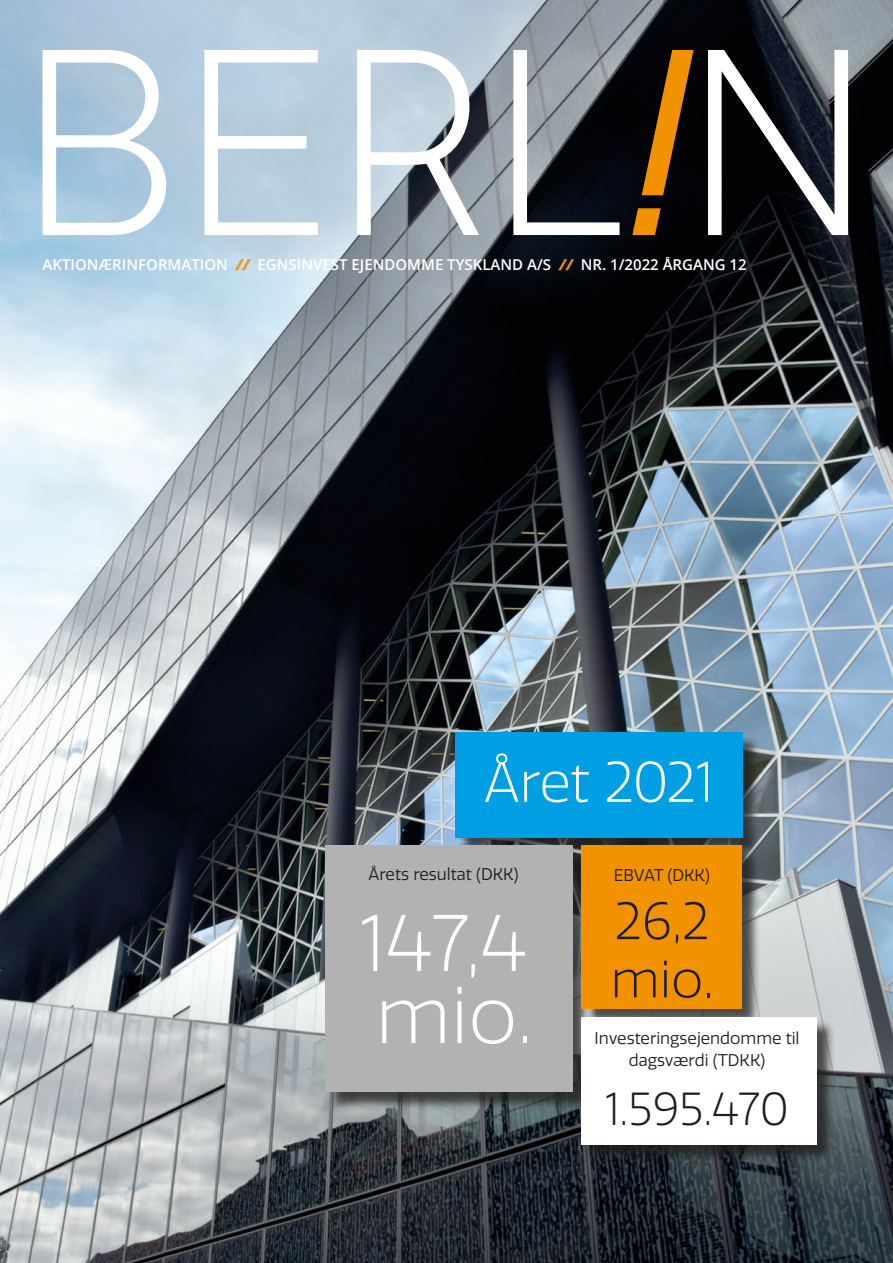
<style>
.page{position:relative;width:893px;height:1263px;background:#fff}
.page>*{position:absolute;margin:0;border:0;box-sizing:border-box;transform-origin:0 0}
.t1{font:300 78px/72px "Quatro";color:#fff}
.Brødtekst_LØS{font:300 55.5px "Quatro";letter-spacing:-.02em;color:#fff}
.Mellemrubrik{font:300 51px "Quatro";color:#1d1d1b}
.Mellemrubrik-2{font:300 45px "Quatro";color:#1d1d1b}
.Mellemrubrik-3{font:16.5px "Quatro";color:#1d1d1b}
.t2{font:600 15px "Open Sans";color:#fff}
.s1{font-weight:800;font-style:italic;color:#f39200}
</style>
<div class="page">
<img style="left:0;top:0;width:893px;height:1263px">
<svg style="left:43px;top:50px;width:123px;height:185px"></svg>
<svg style="left:204px;top:50px;width:114px;height:185px"></svg>
<svg style="left:357px;top:50px;width:122px;height:185px"></svg>
<svg style="left:513px;top:50px;width:107px;height:185px"></svg>
<svg style="left:632px;top:50px;width:61px;height:185px;background:#513204"></svg>
<svg style="left:708px;top:50px;width:140px;height:185px"></svg>
<div style="left:328px;top:735px;width:507px;height:428px;background:#1d1d1b;opacity:.75"></div>
<div style="left:455px;top:732px;width:287px;height:106px;background:#009fe3"></div>
<div style="left:582px;top:845px;width:160px;height:164px;background:#f39200"></div>
<div style="left:326px;top:845px;width:247px;height:247px;background:#b2b2b2"></div>
<div style="left:581px;top:1017px;width:236px;height:127px;background:#fff"></div>
<p class="t2" style="left:43px;top:254px;width:706px">AKTIONÆRINFORMATION <span class="s1">//</span> EGNSINVEST EJENDOMME TYSKLAND A/S <span class="s1">//</span> NR. 1/2022 ÅRGANG 12</p>
<p class="Brødtekst_LØS" style="left:484px;top:750px;width:231px">Året 2021</p>
<p class="Mellemrubrik-3" style="left:369px;top:864px;width:151px">Årets resultat (DKK)</p>
<p class="t1" style="left:360px;top:909px;width:175px">147,4 mio.</p>
<p class="Mellemrubrik-3" style="left:614px;top:865px;width:98px">EBVAT (DKK)</p>
<p class="Mellemrubrik" style="left:614px;top:892px;width:96px">26,2</p>
<p class="Mellemrubrik" style="left:610px;top:950px;width:104px">mio.</p>
<p class="Mellemrubrik-3" style="left:595px;top:1029px;width:206px">Investeringsejendomme til</p>
<p class="Mellemrubrik-3" style="left:629px;top:1051px;width:138px">dagsværdi (TDKK)</p>
<p class="Mellemrubrik-2" style="left:605px;top:1083px;width:185px">1.595.470</p>
</div>
